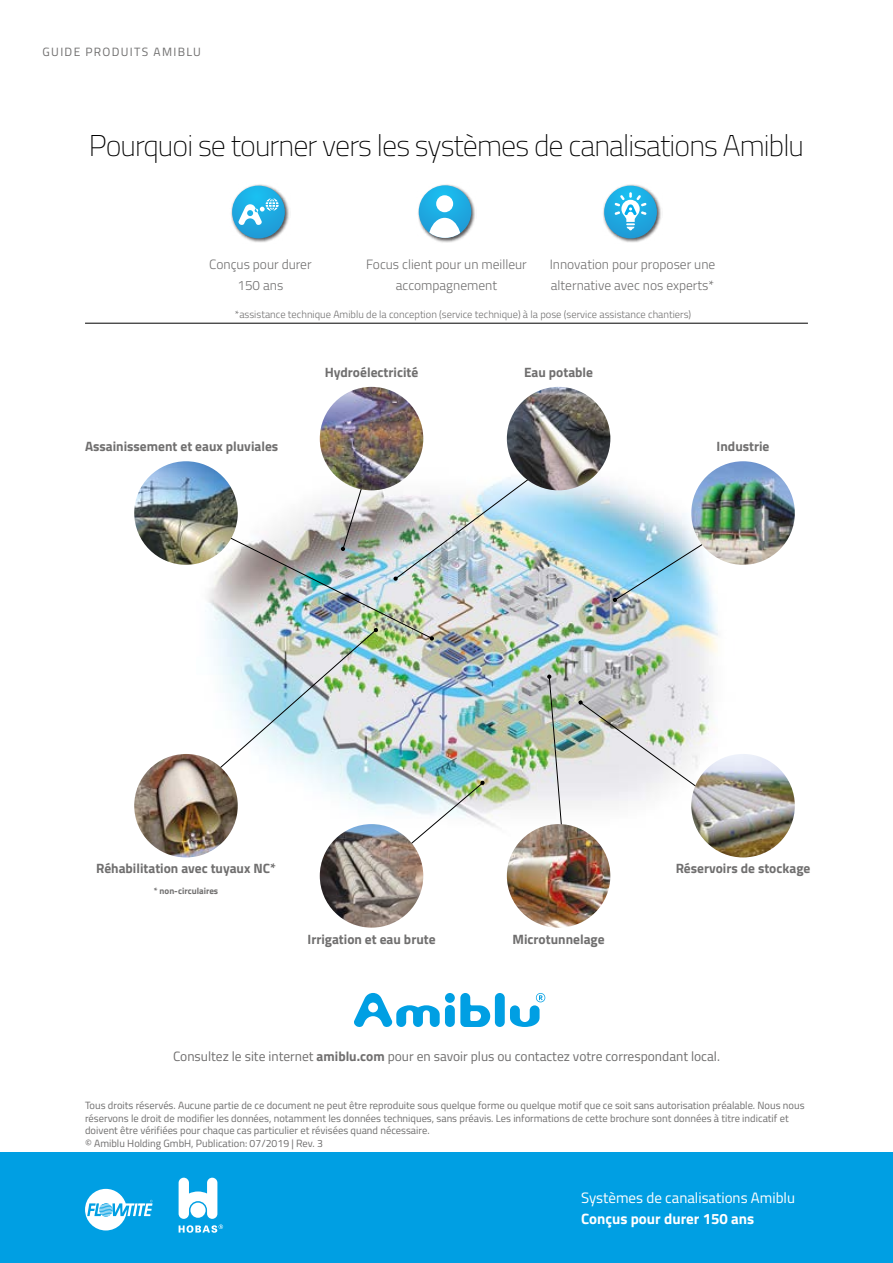
<style>
.page{position:relative;width:893px;height:1263px;background:#fff}
.page>*{position:absolute;margin:0;border:0;box-sizing:border-box;transform-origin:0 0}
.t1{font:200 30px "Titillium Web";letter-spacing:-.03em;color:#000}
.t2{font:15px "Titillium Web";color:#fff}
.t3{font:700 15px "Titillium Web";color:#fff}
.t4{font:700 13.5px "Titillium Web";color:#706f6f}
.t5{font:300 13.5px/21px "Titillium Web";color:#706f6f;text-align:center}
.t6{font:13.5px "Titillium Web";color:#706f6f}
.t7{font:12px "Titillium Web";letter-spacing:.11em;color:#706f6f}
.t8{font:10.5px/12.6px "Titillium Web";color:#706f6f}
.t9{font:300 10.5px "Titillium Web";color:#706f6f}
.t10{font:700 9px "Titillium Web";color:#706f6f}
.s1{font-weight:700}
</style>
<div class="page">
<div style="left:495px;top:993px;width:10px;height:34px;background:#009fe3;border-radius:5px"></div>
<div style="left:445px;top:993px;width:10px;height:10px;background:#009fe3;border-radius:50%"></div>
<div style="left:445px;top:1005px;width:10px;height:22px;background:#009fe3;border-radius:5px"></div>
<svg style="left:460px;top:993px;width:30px;height:34px"></svg>
<svg style="left:354px;top:993px;width:86px;height:34px"></svg>
<svg style="left:510px;top:993px;width:35px;height:34px"></svg>
<div style="left:0;top:1152px;width:893px;height:111px;background:#009fe3"></div>
<svg style="left:85px;top:1189px;width:68px;height:41px"></svg>
<svg style="left:179px;top:1178px;width:44px;height:55px"></svg>
<img style="left:565px;top:460px;width:171px;height:381px">
<svg style="left:612px;top:503px;width:155px;height:99px"></svg>
<svg style="left:578px;top:700px;width:158px;height:132px"></svg>
<img style="left:195px;top:455px;width:370px;height:432px">
<hr style="left:85px;top:323px;width:723px;height:1px;background:#000">
<img style="left:231px;top:184px;width:58px;height:59px">
<svg style="left:232px;top:186px;width:53px;height:52px"></svg>
<svg style="left:238px;top:198px;width:40px;height:27px"></svg>
<img style="left:418px;top:184px;width:57px;height:59px">
<svg style="left:419px;top:185px;width:52px;height:53px"></svg>
<div style="left:436px;top:195px;width:17px;height:17px;background:#fff;border-radius:50%"></div>
<svg style="left:427px;top:218px;width:35px;height:20px"></svg>
<img style="left:603px;top:184px;width:58px;height:59px">
<div style="left:604px;top:186px;width:53px;height:52px;background:linear-gradient(to bottom,#1bb6ea,#2399d3);border-radius:26px"></div>
<svg style="left:615px;top:192px;width:32px;height:38px"></svg>
<img style="left:134px;top:461px;width:104px;height:104px;border-radius:52px">
<img style="left:320px;top:387px;width:103px;height:103px;border-radius:52px">
<img style="left:507px;top:387px;width:103px;height:103px;border-radius:52px">
<img style="left:691px;top:461px;width:104px;height:104px;border-radius:52px">
<img style="left:691px;top:754px;width:104px;height:103px;border-radius:52px">
<img style="left:507px;top:824px;width:103px;height:104px;border-radius:52px">
<img style="left:320px;top:824px;width:103px;height:104px;border-radius:52px">
<img style="left:134px;top:754px;width:104px;height:103px;border-radius:52px">
<p class="t7" style="left:43px;top:43px;width:53px">Guide produ</p>
<p class="t7" style="left:130px;top:43px;width:56px">its amiblu</p>
<h1 class="t1" style="left:89px;top:124px;width:717px">Pourquoi se tourner vers les systèmes de canalisations Amiblu</h1>
<p class="t5" style="left:209px;top:253px;width:104px">Conçus pour durer<br>150 ans</p>
<p class="t5" style="left:366px;top:253px;width:162px">Focus client pour un meilleur accompagnement</p>
<p class="t5" style="left:550px;top:253px;width:167px;text-align:left">Innovation pour proposer une alternative avec nos experts*</p>
<p class="t9" style="left:235px;top:307px;width:458px">*assistance technique Amiblu de la conception (service technique) à la pose (service assistance chantiers)</p>
<p class="t4" style="left:85px;top:436px;width:195px">Assainissement et eaux pluviales</p>
<p class="t4" style="left:325px;top:362px;width:95px">Hydroélectricité</p>
<p class="t4" style="left:524px;top:362px;width:71px">Eau potable</p>
<p class="t4" style="left:717px;top:436px;width:54px">Industrie</p>
<p class="t4" style="left:96px;top:858px;width:181px">Réhabilitation avec tuyaux NC*</p>
<p class="t10" style="left:154px;top:884px;width:66px">* non-circulaires</p>
<p class="t4" style="left:307px;top:928px;width:130px">Irrigation et eau brute</p>
<p class="t4" style="left:513px;top:928px;width:94px">Microtunnelage</p>
<p class="t4" style="left:676px;top:858px;width:136px">Réservoirs de stockage</p>
<p class="t6" style="left:173px;top:1046px;width:548px">Consultez le site internet <span class="s1">amiblu.com</span> pour en savoir plus ou contactez votre correspondant local.</p>
<p class="t8" style="left:85px;top:1099px;width:721px">Tous droits réservés. Aucune partie de ce document ne peut être reproduite sous quelque forme ou quelque motif que ce soit sans autorisation préalable. Nous nous réservons le droit de modifier les données, notamment les données techniques, sans préavis. Les informations de cette brochure sont données à titre indicatif et doivent être vérifiées pour chaque cas particulier et révisées quand nécessaire.<br>© Amiblu Holding GmbH, Publication: 07/2019 | Rev. 3</p>
<h2 class="t2" style="left:581px;top:1186px;width:215px">Systèmes de canalisations Amiblu</h2>
<h2 class="t3" style="left:581px;top:1207px;width:175px">Conçus pour durer 150 ans</h2>
</div>
